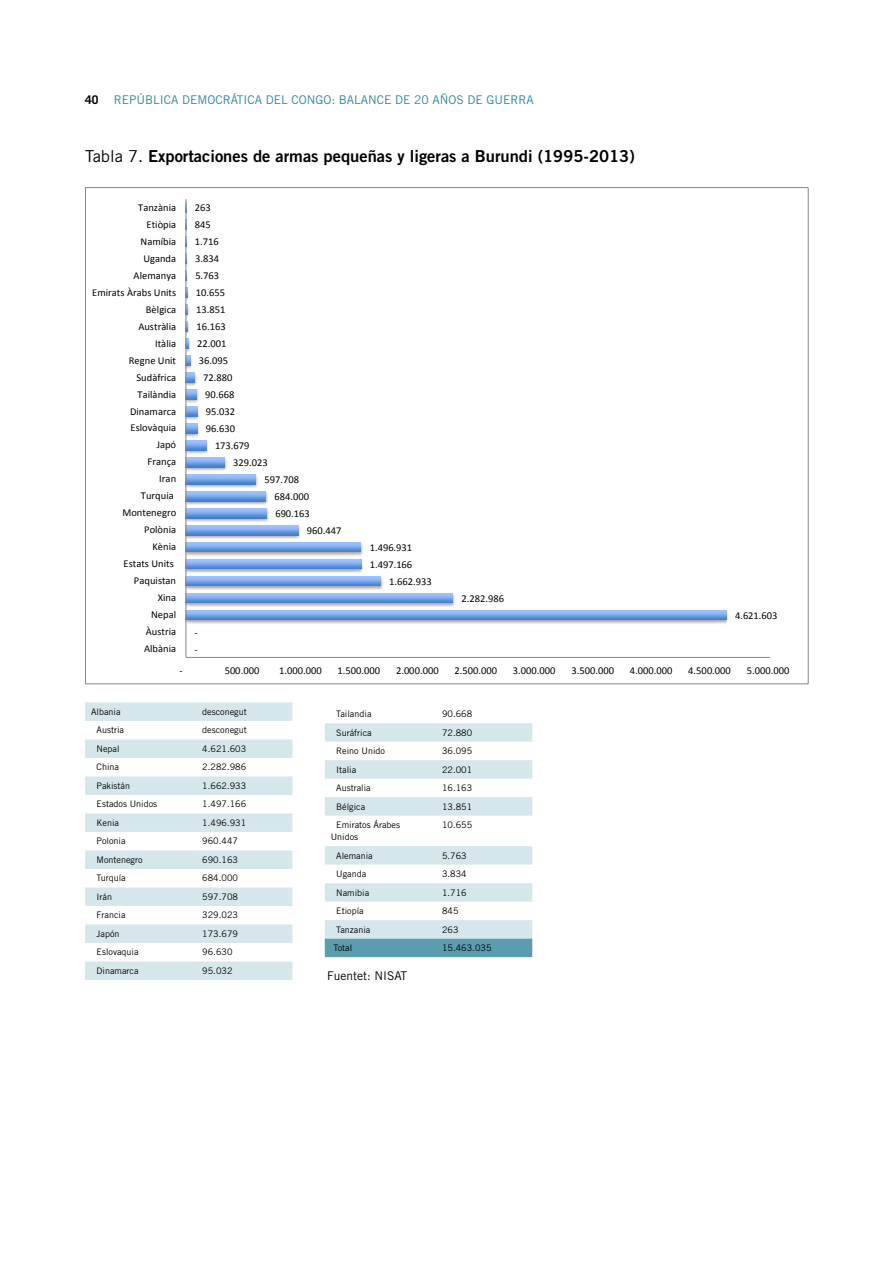
<style>
.page{position:relative;width:893px;height:1263px;background:#fff}
.page>*{position:absolute;margin:0;border:0;box-sizing:border-box;transform-origin:0 0}
.t1{font:16.5px "Trade Gothic LT Std Bd 2";color:#000}
.t2{font:12px "Trade Gothic LT Std";color:#31849b}
.t3{font:12px "Trade Gothic LT Std";color:#000}
.t4{font:700 12px "Trade Gothic LT Std";color:#000}
.t5{font:10.5px "Calibri";color:#000}
.t6{font:9px/12px "Trade Gothic LT Std";color:#000}
.s1{font-family:"Trade Gothic LT Std"}
</style>
<div class="page">
<img style="left:187px;top:610px;width:541px;height:14px">
<img style="left:187px;top:594px;width:268px;height:13px">
<img style="left:187px;top:576px;width:196px;height:14px">
<img style="left:187px;top:543px;width:176px;height:30px">
<img style="left:187px;top:525px;width:113px;height:14px">
<img style="left:187px;top:492px;width:82px;height:30px">
<img style="left:187px;top:475px;width:71px;height:13px">
<img style="left:187px;top:457px;width:40px;height:14px">
<img style="left:187px;top:440px;width:21px;height:14px">
<img style="left:187px;top:390px;width:12px;height:47px">
<img style="left:187px;top:372px;width:10px;height:14px">
<img style="left:187px;top:355px;width:5px;height:14px">
<img style="left:187px;top:287px;width:4px;height:65px">
<svg style="left:187px;top:610px;width:539px;height:10px;background:#77a5e9"></svg>
<svg style="left:187px;top:593px;width:266px;height:10px;background:#77a5e9"></svg>
<svg style="left:187px;top:576px;width:193px;height:10px;background:#78a6e9"></svg>
<svg style="left:187px;top:559px;width:174px;height:10px;background:#78a6e9"></svg>
<svg style="left:187px;top:542px;width:174px;height:10px;background:#77a6e9"></svg>
<svg style="left:187px;top:525px;width:111px;height:10px"></svg>
<svg style="left:187px;top:508px;width:80px;height:10px"></svg>
<svg style="left:187px;top:491px;width:79px;height:10px"></svg>
<svg style="left:187px;top:474px;width:69px;height:10px"></svg>
<svg style="left:187px;top:457px;width:37px;height:10px"></svg>
<svg style="left:187px;top:440px;width:19px;height:10px"></svg>
<svg style="left:187px;top:423px;width:10px;height:10px"></svg>
<svg style="left:187px;top:406px;width:10px;height:10px"></svg>
<svg style="left:187px;top:389px;width:10px;height:10px"></svg>
<svg style="left:187px;top:373px;width:8px;height:9px"></svg>
<svg style="left:187px;top:356px;width:3px;height:9px"></svg>
<svg style="left:187px;top:339px;width:2px;height:9px"></svg>
<hr style="left:186px;top:657px;width:584px;height:1px;background:#868686">
<hr style="left:186px;top:199px;width:1px;height:458px;background:#868686">
<svg style="left:85px;top:702px;width:207px;height:278px;fill:#d7e7eb"></svg>
<svg style="left:325px;top:723px;width:207px;height:234px"></svg>
<p class="t4" style="left:85px;top:92px;width:15px">40</p>
<p class="t2" style="left:114px;top:92px;width:422px">REPÚBLICA DEMOCRÁTICA DEL CONGO: BALANCE DE 20 AÑOS DE GUERRA</p>
<h1 class="t1" style="left:85px;top:146px;width:551px"><span class="s1">Tabla 7.</span> Exportaciones de armas pequeñas y ligeras a Burundi (1995-2013)</h1>
<p class="t5" style="left:138px;top:201px;width:39px">Tanzània</p>
<p class="t5" style="left:195px;top:201px;width:17px">263</p>
<p class="t5" style="left:147px;top:218px;width:31px">Etiòpia</p>
<p class="t5" style="left:195px;top:218px;width:17px">845</p>
<p class="t5" style="left:141px;top:235px;width:37px">Namíbia</p>
<p class="t5" style="left:195px;top:235px;width:25px">1.716</p>
<p class="t5" style="left:143px;top:252px;width:34px">Uganda</p>
<p class="t5" style="left:195px;top:252px;width:25px">3.834</p>
<p class="t5" style="left:134px;top:269px;width:44px">Alemanya</p>
<p class="t5" style="left:195px;top:269px;width:25px">5.763</p>
<p class="t5" style="left:92px;top:286px;width:85px">Emirats Àrabs Units</p>
<p class="t5" style="left:196px;top:286px;width:31px">10.655</p>
<p class="t5" style="left:146px;top:303px;width:32px">Bèlgica</p>
<p class="t5" style="left:196px;top:303px;width:31px">13.851</p>
<p class="t5" style="left:138px;top:319px;width:39px">Austràlia</p>
<p class="t5" style="left:197px;top:320px;width:31px">16.163</p>
<p class="t5" style="left:155px;top:336px;width:23px">Itàlia</p>
<p class="t5" style="left:197px;top:337px;width:31px">22.001</p>
<p class="t5" style="left:129px;top:353px;width:49px">Regne Unit</p>
<p class="t5" style="left:199px;top:354px;width:31px">36.095</p>
<p class="t5" style="left:136px;top:370px;width:41px">Sudàfrica</p>
<p class="t5" style="left:203px;top:371px;width:31px">72.880</p>
<p class="t5" style="left:138px;top:387px;width:40px">Tailàndia</p>
<p class="t5" style="left:205px;top:388px;width:31px">90.668</p>
<p class="t5" style="left:130px;top:404px;width:48px">Dinamarca</p>
<p class="t5" style="left:206px;top:405px;width:31px">95.032</p>
<p class="t5" style="left:131px;top:421px;width:47px">Eslovàquia</p>
<p class="t5" style="left:206px;top:422px;width:31px">96.630</p>
<p class="t5" style="left:157px;top:438px;width:21px">Japó</p>
<p class="t5" style="left:215px;top:439px;width:36px">173.679</p>
<p class="t5" style="left:148px;top:455px;width:30px">França</p>
<p class="t5" style="left:233px;top:456px;width:36px">329.023</p>
<p class="t5" style="left:159px;top:472px;width:18px">Iran</p>
<p class="t5" style="left:265px;top:473px;width:36px">597.708</p>
<p class="t5" style="left:141px;top:489px;width:34px">Turquia</p>
<p class="t5" style="left:275px;top:490px;width:36px">684.000</p>
<p class="t5" style="left:122px;top:506px;width:55px">Montenegro</p>
<p class="t5" style="left:275px;top:507px;width:36px">690.163</p>
<p class="t5" style="left:144px;top:523px;width:33px">Polònia</p>
<p class="t5" style="left:307px;top:524px;width:36px">960.447</p>
<p class="t5" style="left:152px;top:540px;width:25px">Kènia</p>
<p class="t5" style="left:370px;top:541px;width:44px">1.496.931</p>
<p class="t5" style="left:124px;top:557px;width:52px">Estats Units</p>
<p class="t5" style="left:370px;top:557px;width:44px">1.497.166</p>
<p class="t5" style="left:134px;top:574px;width:44px">Paquistan</p>
<p class="t5" style="left:389px;top:574px;width:44px">1.662.933</p>
<p class="t5" style="left:158px;top:591px;width:20px">Xina</p>
<p class="t5" style="left:462px;top:591px;width:44px">2.282.986</p>
<p class="t5" style="left:151px;top:608px;width:27px">Nepal</p>
<p class="t5" style="left:735px;top:608px;width:44px">4.621.603</p>
<p class="t5" style="left:146px;top:625px;width:32px">Àustria</p>
<p class="t5" style="left:195px;top:625px;width:5px">-</p>
<p class="t5" style="left:144px;top:642px;width:34px">Albània</p>
<p class="t5" style="left:195px;top:642px;width:5px">-</p>
<p class="t5" style="left:180px;top:664px;width:5px">-</p>
<p class="t5" style="left:225px;top:664px;width:36px">500.000</p>
<p class="t5" style="left:279px;top:664px;width:44px">1.000.000</p>
<p class="t5" style="left:338px;top:664px;width:44px">1.500.000</p>
<p class="t5" style="left:396px;top:664px;width:44px">2.000.000</p>
<p class="t5" style="left:454px;top:664px;width:44px">2.500.000</p>
<p class="t5" style="left:513px;top:664px;width:44px">3.000.000</p>
<p class="t5" style="left:571px;top:664px;width:44px">3.500.000</p>
<p class="t5" style="left:630px;top:664px;width:44px">4.000.000</p>
<p class="t5" style="left:688px;top:664px;width:44px">4.500.000</p>
<p class="t5" style="left:747px;top:664px;width:44px">5.000.000</p>
<p class="t6" style="left:91px;top:706px;width:31px">Albania</p>
<p class="t6" style="left:202px;top:706px;width:46px">desconegut</p>
<p class="t6" style="left:97px;top:724px;width:29px">Austria</p>
<p class="t6" style="left:202px;top:724px;width:46px">desconegut</p>
<p class="t6" style="left:97px;top:743px;width:25px">Nepal</p>
<p class="t6" style="left:202px;top:743px;width:45px">4.621.603</p>
<p class="t6" style="left:97px;top:761px;width:24px">China</p>
<p class="t6" style="left:202px;top:761px;width:45px">2.282.986</p>
<p class="t6" style="left:97px;top:780px;width:35px">Pakistán</p>
<p class="t6" style="left:202px;top:780px;width:45px">1.662.933</p>
<p class="t6" style="left:97px;top:798px;width:62px">Estados Unidos</p>
<p class="t6" style="left:202px;top:798px;width:45px">1.497.166</p>
<p class="t6" style="left:97px;top:817px;width:24px">Kenia</p>
<p class="t6" style="left:202px;top:817px;width:45px">1.496.931</p>
<p class="t6" style="left:97px;top:835px;width:31px">Polonia</p>
<p class="t6" style="left:202px;top:835px;width:37px">960.447</p>
<p class="t6" style="left:97px;top:854px;width:47px">Montenegro</p>
<p class="t6" style="left:202px;top:854px;width:37px">690.163</p>
<p class="t6" style="left:97px;top:872px;width:31px">Turquía</p>
<p class="t6" style="left:202px;top:872px;width:37px">684.000</p>
<p class="t6" style="left:97px;top:891px;width:17px">Irán</p>
<p class="t6" style="left:202px;top:891px;width:37px">597.708</p>
<p class="t6" style="left:97px;top:909px;width:31px">Francia</p>
<p class="t6" style="left:202px;top:909px;width:37px">329.023</p>
<p class="t6" style="left:97px;top:928px;width:25px">Japón</p>
<p class="t6" style="left:202px;top:928px;width:37px">173.679</p>
<p class="t6" style="left:97px;top:946px;width:44px">Eslovaquia</p>
<p class="t6" style="left:202px;top:946px;width:32px">96.630</p>
<p class="t6" style="left:97px;top:964px;width:44px">Dinamarca</p>
<p class="t6" style="left:202px;top:964px;width:32px">95.032</p>
<p class="t6" style="left:336px;top:708px;width:37px">Tailandia</p>
<p class="t6" style="left:442px;top:708px;width:32px">90.668</p>
<p class="t6" style="left:336px;top:726px;width:37px">Suráfrica</p>
<p class="t6" style="left:442px;top:726px;width:32px">72.880</p>
<p class="t6" style="left:336px;top:745px;width:50px">Reino Unido</p>
<p class="t6" style="left:442px;top:745px;width:32px">36.095</p>
<p class="t6" style="left:336px;top:763px;width:21px">Italia</p>
<p class="t6" style="left:442px;top:763px;width:32px">22.001</p>
<p class="t6" style="left:336px;top:782px;width:36px">Australia</p>
<p class="t6" style="left:442px;top:782px;width:32px">16.163</p>
<p class="t6" style="left:336px;top:800px;width:31px">Bélgica</p>
<p class="t6" style="left:442px;top:800px;width:32px">13.851</p>
<p class="t6" style="left:331px;top:819px;width:71px;text-indent:5px">Emiratos Árabes<br>Unidos</p>
<p class="t6" style="left:442px;top:819px;width:32px">10.655</p>
<p class="t6" style="left:336px;top:849px;width:38px">Alemania</p>
<p class="t6" style="left:442px;top:849px;width:26px">5.763</p>
<p class="t6" style="left:336px;top:868px;width:32px">Uganda</p>
<p class="t6" style="left:442px;top:868px;width:26px">3.834</p>
<p class="t6" style="left:336px;top:886px;width:35px">Namibia</p>
<p class="t6" style="left:442px;top:886px;width:26px">1.716</p>
<p class="t6" style="left:336px;top:905px;width:29px">Etiopía</p>
<p class="t6" style="left:442px;top:905px;width:18px">845</p>
<p class="t6" style="left:336px;top:923px;width:36px">Tanzania</p>
<p class="t6" style="left:442px;top:923px;width:18px">263</p>
<p class="t6" style="left:334px;top:942px;width:20px">Total</p>
<p class="t6" style="left:442px;top:942px;width:51px">15.463.035</p>
<p class="t3" style="left:327px;top:968px;width:82px">Fuentet: NISAT</p>
</div>
